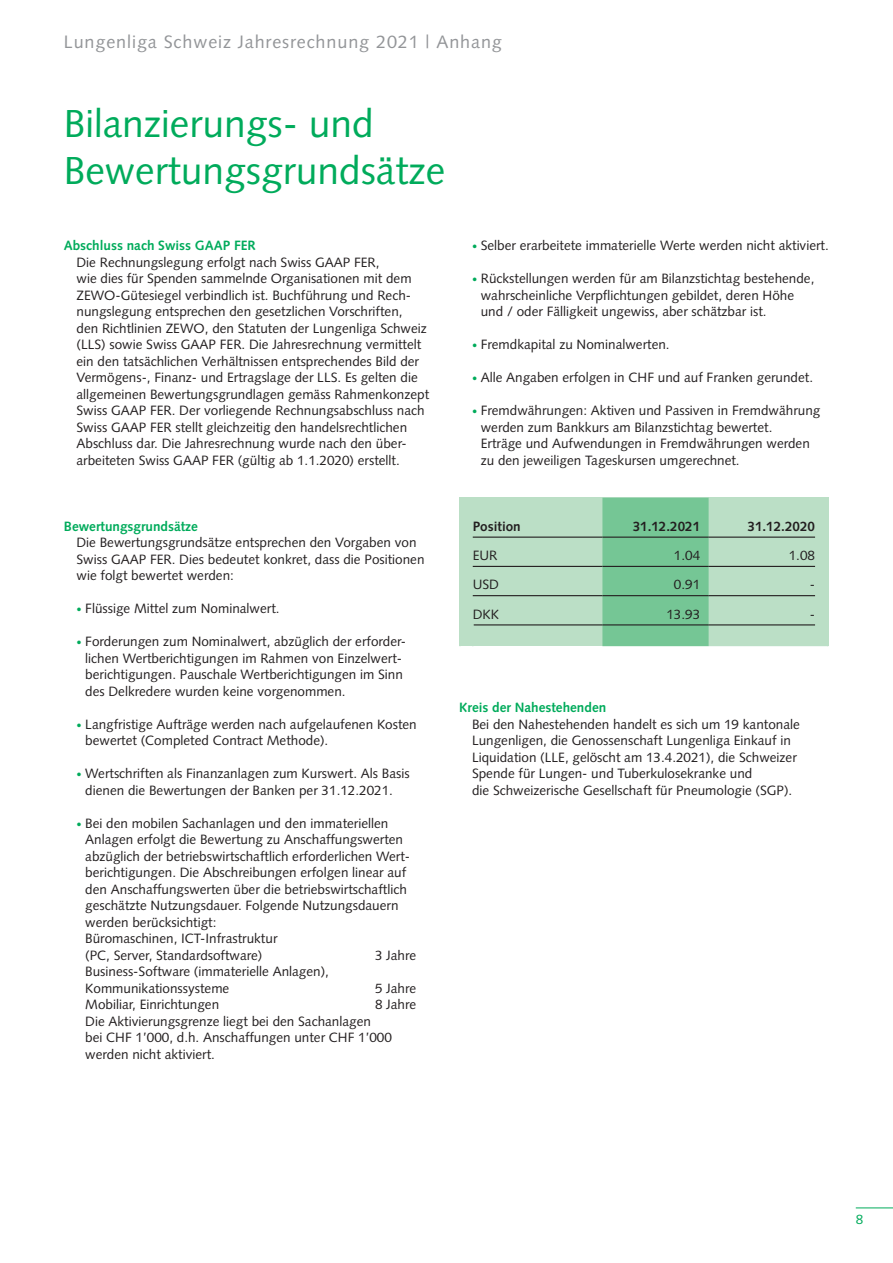
<style>
.page{position:relative;width:893px;height:1263px;background:#fff}
.page>*{position:absolute;margin:0;border:0;box-sizing:border-box;transform-origin:0 0}
.t1{font:39px/46.8px "Syntax LT Std";color:#00ab5b}
.t2{font:18px "Syntax LT Std";letter-spacing:.05em;color:#939598}
.t3{font:13.5px/16.5px "Syntax LT Std";color:#231f20}
.t4{font:700 13.5px "Syntax LT Std";color:#00ab5b}
.t5{font:700 13.5px "Syntax LT Std";color:#231f20}
.t6{font:13.5px "Syntax LT Std";color:#00ab5b}
.s1{font-size:10.5px;color:#00ab5b}
</style>
<div class="page">
<hr style="left:856px;top:1207px;width:37px;height:1px;background:#00ab5b">
<div style="left:459px;top:498px;width:370px;height:148px;background:#bbdfc6"></div>
<svg style="left:602px;top:498px;width:214px;height:148px"></svg>
<hr style="left:473px;top:566px;width:129px;height:1px;background:#231f20">
<hr style="left:602px;top:566px;width:107px;height:1px;background:#231f20">
<hr style="left:709px;top:566px;width:106px;height:1px;background:#231f20">
<hr style="left:473px;top:595px;width:129px;height:1px;background:#231f20">
<hr style="left:602px;top:595px;width:107px;height:1px;background:#231f20">
<hr style="left:709px;top:595px;width:106px;height:1px;background:#231f20">
<hr style="left:473px;top:624px;width:129px;height:1px;background:#231f20">
<hr style="left:602px;top:624px;width:107px;height:1px;background:#231f20">
<hr style="left:709px;top:624px;width:106px;height:1px;background:#231f20">
<hr style="left:473px;top:537px;width:129px;height:1px;background:#231f20">
<hr style="left:602px;top:537px;width:107px;height:1px;background:#231f20">
<hr style="left:709px;top:537px;width:106px;height:1px;background:#231f20">
<h2 class="t2" style="left:64px;top:31px;width:440px">Lungenliga Schweiz Jahresrechnung 2021 | Anhang</h2>
<h1 class="t1" style="left:64px;top:100px;width:383px">Bilanzierungs- und<br>Bewertungsgrundsätze</h1>
<p class="t4" style="left:64px;top:238px;width:193px">Abschluss nach Swiss GAAP FER</p>
<p class="t3" style="left:77px;top:254px;width:354px">Die Rechnungslegung erfolgt nach Swiss GAAP FER,<br>wie dies für Spenden sammelnde Organisationen mit dem ZEWO-Gütesiegel verbindlich ist. Buchführung und Rech&shy;nungslegung entsprechen den gesetzlichen Vorschriften,<br>den Richtlinien ZEWO, den Statuten der Lungenliga Schweiz (LLS) sowie Swiss GAAP FER. Die Jahresrechnung vermittelt ein den tatsächlichen Verhältnissen entsprechendes Bild der Vermögens-, Finanz- und Ertragslage der LLS. Es gelten die allgemeinen Bewertungsgrundlagen gemäss Rahmenkonzept Swiss GAAP FER. Der vorliegende Rechnungsabschluss nach Swiss GAAP FER stellt gleichzeitig den handelsrechtlichen Abschluss dar. Die Jahresrechnung wurde nach den über&shy;arbeiteten Swiss GAAP FER (gültig ab 1.1.2020) erstellt.</p>
<p class="t3" style="left:472px;top:237px;width:358px"><span class="s1">•</span> Selber erarbeitete immaterielle Werte werden nicht aktiviert.</p>
<p class="t3" style="left:481px;top:270px;width:335px;text-indent:-9px"><span class="s1">•</span> Rückstellungen werden für am Bilanzstichtag bestehende, wahrscheinliche Verpflichtungen gebildet, deren Höhe und / oder Fälligkeit ungewiss, aber schätzbar ist.</p>
<p class="t3" style="left:472px;top:336px;width:199px"><span class="s1">•</span> Fremdkapital zu Nominalwerten.</p>
<p class="t3" style="left:472px;top:369px;width:343px"><span class="s1">•</span> Alle Angaben erfolgen in CHF und auf Franken gerundet.</p>
<p class="t3" style="left:481px;top:402px;width:341px;text-indent:-9px"><span class="s1">•</span> Fremdwährungen: Aktiven und Passiven in Fremdwährung werden zum Bankkurs am Bilanzstichtag bewertet.<br>Erträge und Aufwendungen in Fremdwährungen werden zu den jeweiligen Tageskursen umgerechnet.</p>
<p class="t4" style="left:64px;top:518px;width:136px">Bewertungsgrundsätze</p>
<p class="t3" style="left:77px;top:534px;width:349px">Die Bewertungsgrundsätze entsprechen den Vorgaben von<br>Swiss GAAP FER. Dies bedeutet konkret, dass die Positionen wie folgt bewertet werden:</p>
<p class="t3" style="left:77px;top:600px;width:205px"><span class="s1">•</span> Flüssige Mittel zum Nominalwert.</p>
<p class="t3" style="left:85px;top:633px;width:322px;text-indent:-9px"><span class="s1">•</span> Forderungen zum Nominalwert, abzüglich der erforder&shy;lichen Wertberichtigungen im Rahmen von Einzelwert&shy;berichtigungen. Pauschale Wertberichtigungen im Sinn des Delkredere wurden keine vorgenommen.</p>
<p class="t3" style="left:85px;top:716px;width:333px;text-indent:-9px"><span class="s1">•</span> Langfristige Aufträge werden nach aufgelaufenen Kosten bewertet (Completed Contract Methode).</p>
<p class="t3" style="left:77px;top:765px;width:335px;text-align:center"><span class="s1">•</span> Wertschriften als Finanzanlagen zum Kurswert. Als Basis dienen die Bewertungen der Banken per 31.12.2021.</p>
<p class="t3" style="left:85px;top:815px;width:326px;text-indent:-9px"><span class="s1">•</span> Bei den mobilen Sachanlagen und den immateriellen Anlagen erfolgt die Bewertung zu Anschaffungswerten abzüglich der betriebswirtschaftlich erforderlichen Wert&shy;berichtigungen. Die Abschreibungen erfolgen linear auf den Anschaffungswerten über die betriebswirtschaftlich geschätzte Nutzungsdauer. Folgende Nutzungsdauern werden berücksichtigt:<br>Büromaschinen, ICT-Infrastruktur<br>(PC, Server, Standardsoftware)</p>
<p class="t3" style="left:375px;top:947px;width:43px">3 Jahre</p>
<p class="t3" style="left:85px;top:963px;width:245px">Business-Software (immaterielle Anlagen),<br>Kommunikationssysteme</p>
<p class="t3" style="left:375px;top:980px;width:43px">5 Jahre</p>
<p class="t3" style="left:85px;top:996px;width:135px">Mobiliar, Einrichtungen</p>
<p class="t3" style="left:375px;top:996px;width:43px">8 Jahre</p>
<p class="t3" style="left:85px;top:1013px;width:308px">Die Aktivierungsgrenze liegt bei den Sachanlagen<br>bei CHF 1’000, d.h. Anschaffungen unter CHF 1’000 werden nicht aktiviert.</p>
<p class="t5" style="left:473px;top:518px;width:50px">Position</p>
<p class="t5" style="left:633px;top:518px;width:69px">31.12.2021</p>
<p class="t5" style="left:747px;top:518px;width:69px">31.12.2020</p>
<p class="t3" style="left:473px;top:547px;width:26px">EUR</p>
<p class="t3" style="left:674px;top:547px;width:28px">1.04</p>
<p class="t3" style="left:789px;top:547px;width:28px">1.08</p>
<p class="t3" style="left:473px;top:576px;width:28px">USD</p>
<p class="t3" style="left:674px;top:576px;width:28px">0.91</p>
<p class="t3" style="left:810px;top:576px;width:7px">-</p>
<p class="t3" style="left:473px;top:606px;width:28px">DKK</p>
<p class="t3" style="left:666px;top:606px;width:35px">13.93</p>
<p class="t3" style="left:810px;top:606px;width:7px">-</p>
<p class="t4" style="left:459px;top:700px;width:148px">Kreis der Nahestehenden</p>
<p class="t3" style="left:472px;top:716px;width:329px">Bei den Nahestehenden handelt es sich um 19 kantonale Lungenligen, die Genossenschaft Lungenliga Einkauf in Liquidation (LLE, gelöscht am 13.4.2021), die Schweizer Spende für Lungen- und Tuberkulosekranke und<br>die Schweizerische Gesellschaft für Pneumologie (SGP).</p>
<p class="t6" style="left:856px;top:1211px;width:9px">8</p>
</div>
